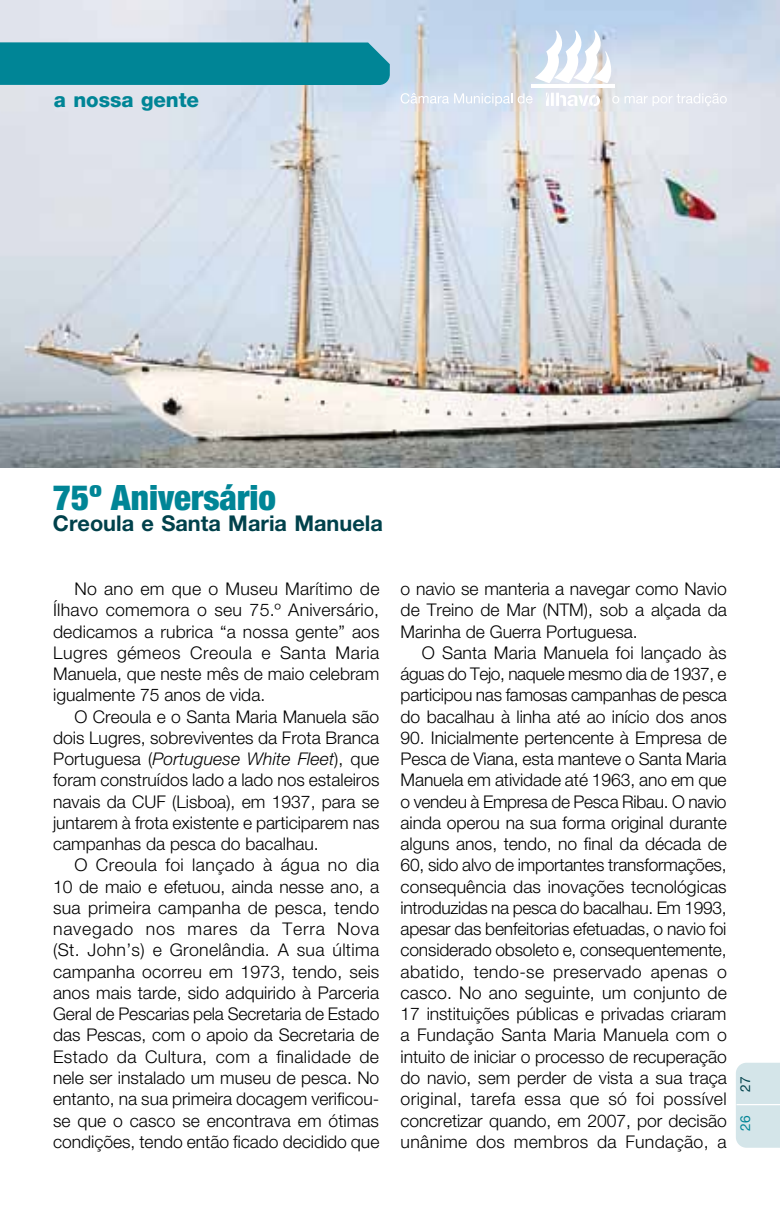
<style>
.page{position:relative;width:780px;height:1205px;background:#fff}
.page>*{position:absolute;margin:0;border:0;box-sizing:border-box;transform-origin:0 0}
.t1{font:900 condensed 35px "Helvetica Neue";color:#008596}
.t2{font:700 21.75px "Helvetica Neue";color:#00414b}
.t3{font:800 20.5px "Helvetica Neue";letter-spacing:-.005em;color:#008596}
.t4{font:300 17.5px/21.2px "Helvetica Neue";color:#000;text-align:justify}
.t5{font:13.75px "Helvetica Neue";color:#00414b}
.t6{font:13.75px "Helvetica Neue";color:#008596}
.s1{font-style:italic}
</style>
<div class="page">
<img style="left:0;top:0;width:780px;height:468px">
<div style="left:736px;top:1062px;width:44px;height:85px;background:#d4e5e9"></div>
<hr style="left:736px;top:1104px;width:44px;height:1px;background:#fff">
<div style="left:0;top:42px;width:390px;height:43px;background:#008596"></div>
<hr style="left:531px;top:85px;width:83px;height:3px;background:#fff">
<svg style="left:534px;top:30px;width:81px;height:53px"></svg>
<svg style="left:546px;top:93px;width:54px;height:13px"></svg>
<svg style="left:400px;top:93px;width:132px;height:13px"></svg>
<div style="left:612px;top:96px;width:7px;height:7px;background:#fff;border-radius:50%"></div>
<svg style="left:613px;top:97px;width:5px;height:5px"></svg>
<div style="left:719px;top:96px;width:7px;height:7px;background:#eff1f5;border-radius:50%"></div>
<svg style="left:624px;top:93px;width:101px;height:13px"></svg>
<p class="t3" style="left:54px;top:87px;width:147px">a nossa gente</p>
<h1 class="t1" style="left:53px;top:476px;width:224px">75º Aniversário</h1>
<p class="t2" style="left:53px;top:510px;width:331px">Creoula e Santa Maria Manuela</p>
<p class="t4" style="left:53px;top:578px;width:328px;text-indent:21px">No ano em que o Museu Marítimo de Ílhavo comemora o seu 75.º Aniversário, dedicamos a rubrica “a nossa gente” aos Lugres gémeos Creoula e Santa Maria Manuela, que neste mês de maio celebram igualmente 75 anos de vida.</p>
<p class="t4" style="left:53px;top:705px;width:328px;text-indent:21px">O Creoula e o Santa Maria Manuela são dois Lugres, sobreviventes da Frota Branca Portuguesa (<span class="s1">Portuguese White Fleet</span>), que foram construídos lado a lado nos estaleiros navais da CUF (Lisboa), em 1937, para se juntarem à frota existente e participarem nas campanhas da pesca do bacalhau.</p>
<p class="t4" style="left:53px;top:854px;width:328px;text-indent:21px">O Creoula foi lançado à água no dia 10 de maio e efetuou, ainda nesse ano, a sua primeira campanha de pesca, tendo navegado nos mares da Terra Nova (St. John’s) e Gronelândia. A sua última campanha ocorreu em 1973, tendo, seis anos mais tarde, sido adquirido à Parceria Geral de Pescarias pela Secretaria de Estado das Pescas, com o apoio da Secretaria de Estado da Cultura, com a finalidade de nele ser instalado um museu de pesca. No entanto, na sua primeira docagem verificou&shy;se que o casco se encontrava em ótimas condições, tendo então ficado decidido que</p>
<p class="t4" style="left:400px;top:578px;width:328px">o navio se manteria a navegar como Navio de Treino de Mar (NTM), sob a alçada da Marinha de Guerra Portuguesa.</p>
<p class="t4" style="left:400px;top:642px;width:328px;text-indent:21px">O Santa Maria Manuela foi lançado às águas do Tejo, naquele mesmo dia de 1937, e participou nas famosas campanhas de pesca do bacalhau à linha até ao início dos anos</p>
<p class="t4" style="left:400px;top:727px;width:328px">90. Inicialmente pertencente à Empresa de Pesca de Viana, esta manteve o Santa Maria Manuela em atividade até 1963, ano em que o vendeu à Empresa de Pesca Ribau. O navio ainda operou na sua forma original durante alguns anos, tendo, no final da década de 60, sido alvo de importantes transformações, consequência das inovações tecnológicas introduzidas na pesca do bacalhau. Em 1993, apesar das benfeitorias efetuadas, o navio foi considerado obsoleto e, consequentemente, abatido, tendo-se preservado apenas o casco. No ano seguinte, um conjunto de 17 instituições públicas e privadas criaram a Fundação Santa Maria Manuela com o intuito de iniciar o processo de recuperação do navio, sem perder de vista a sua traça original, tarefa essa que só foi possível concretizar quando, em 2007, por decisão unânime dos membros da Fundação, a</p>
<p class="t5" style="left:737px;top:1091px;width:17px;rotate:-90deg">27</p>
<p class="t6" style="left:737px;top:1131px;width:17px;rotate:-90deg">26</p>
</div>
